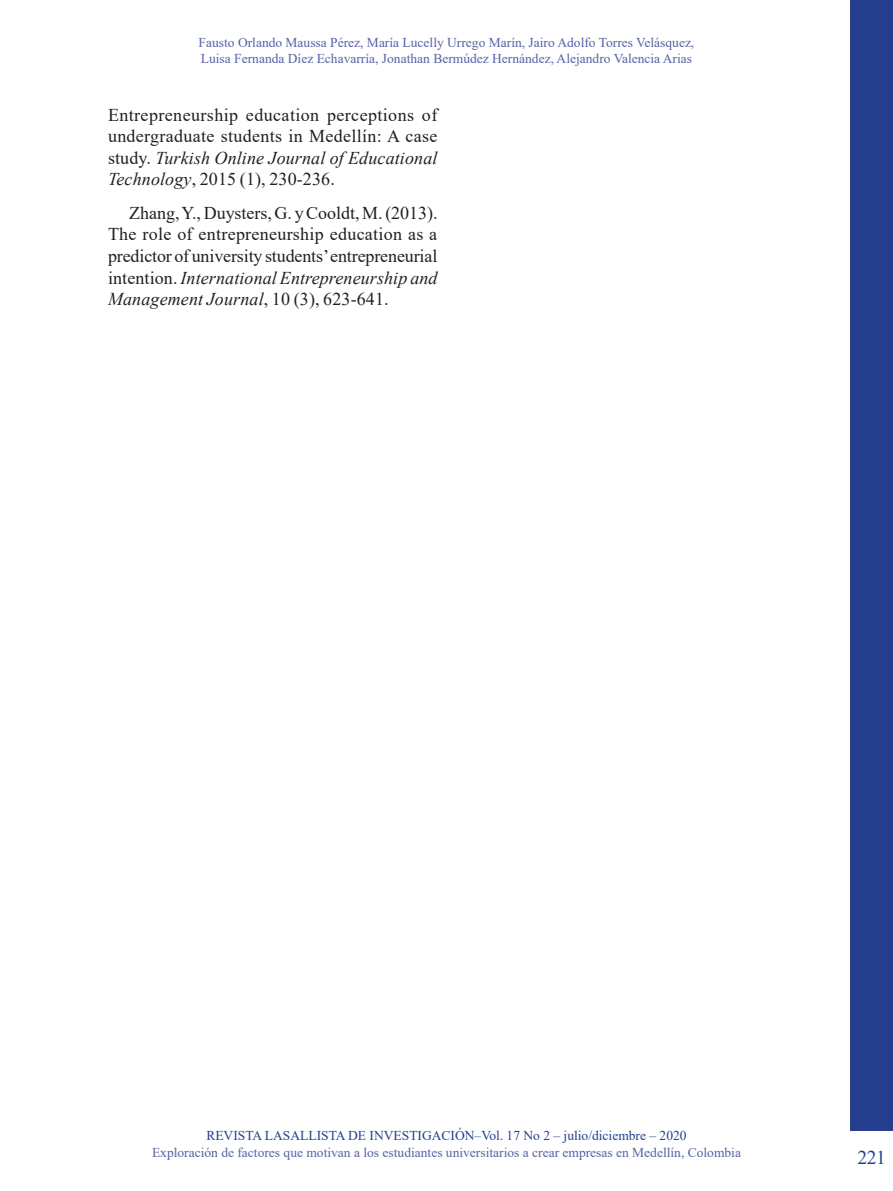
<style>
.page{position:relative;width:893px;height:1191px;background:#fff}
.page>*{position:absolute;margin:0;border:0;box-sizing:border-box;transform-origin:0 0}
.t1{font:19.5px "Times New Roman";color:#253f8e}
.CORRIDO{font:18px/21.6px "Times New Roman";letter-spacing:.005em;color:#231f20;text-align:justify}
.t2{font:13.5px/16.2px "Times New Roman";color:#5861a3}
.t3{font:13.5px "Times New Roman";color:#253f8e}
.s1{font-style:italic}
</style>
<div class="page">
<div style="left:850px;top:0;width:43px;height:1131px;background:#253f8e"></div>
<p class="t2" style="left:199px;top:34px;width:497px">Fausto Orlando Maussa Pérez, María Lucelly Urrego Marín, Jairo Adolfo Torres Velásquez,<br>Luisa Fernanda Díez Echavarría, Jonathan Bermúdez Hernández, Alejandro Valencia Arias</p>
<p class="CORRIDO" style="left:108px;top:103px;width:331px">Entrepreneurship education perceptions of undergraduate students in Medellín: A case study. <span class="s1">Turkish Online Journal of Educational Technology</span>, 2015 (1), 230-236.</p>
<p class="CORRIDO" style="left:108px;top:201px;width:331px;text-indent:21px">Zhang, Y., Duysters, G. y Cooldt, M. (2013).<br>The role of entrepreneurship education as a predictor of university students’ entrepreneurial intention. <span class="s1">International Entrepreneurship and Management Journal</span>, 10 (3), 623-641.</p>
<p class="t3" style="left:206px;top:1126px;width:482px">REVISTA LASALLISTA DE INVESTIGACIÓN–Vol. 17 No 2 – julio/diciembre – 2020</p>
<p class="t2" style="left:152px;top:1143px;width:591px">Exploración de factores que motivan a los estudiantes universitarios a crear empresas en Medellín, Colombia</p>
<p class="t1" style="left:857px;top:1143px;width:30px">221</p>
</div>
